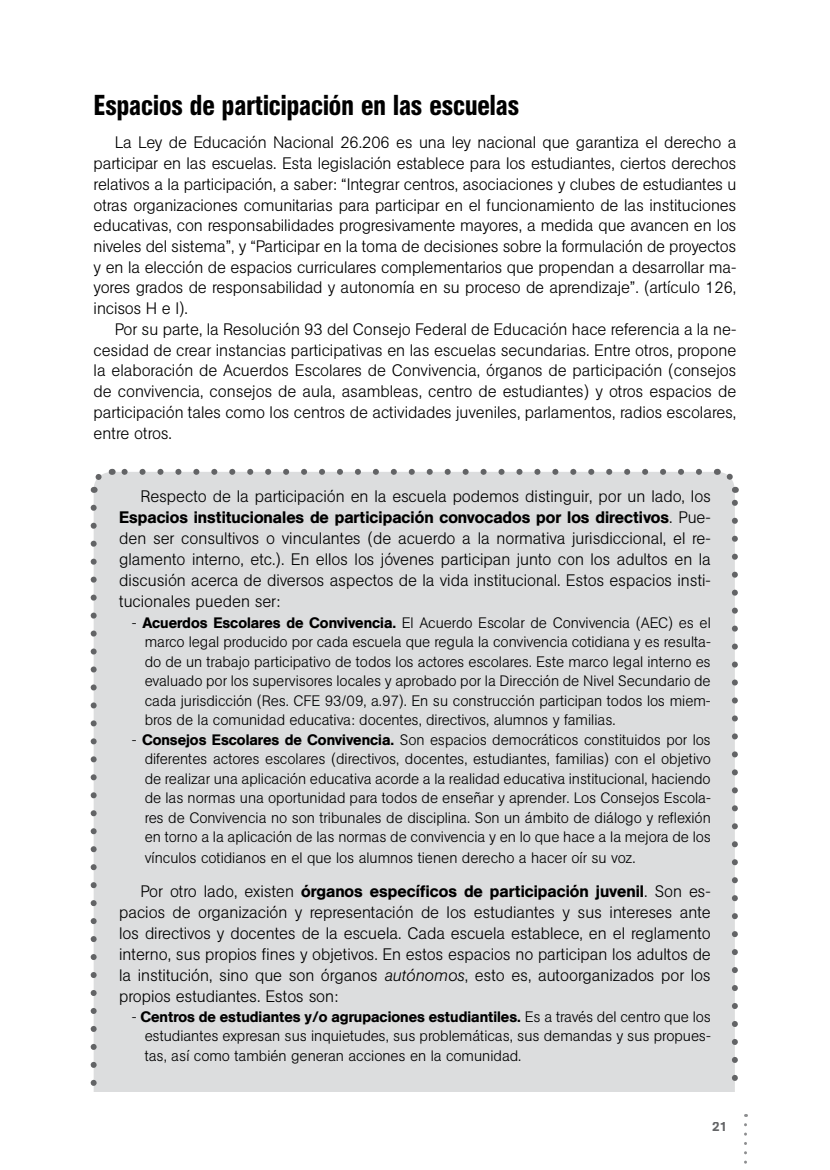
<style>
.page{position:relative;width:830px;height:1170px;background:#fff}
.page>*{position:absolute;margin:0;border:0;box-sizing:border-box;transform-origin:0 0}
.t1{font:500 condensed 28.5px "AG Book BQ";color:#000}
.t2{font:300 16.5px/20.7px "AG Book BQ";color:#000;text-align:justify}
.t3{font:300 15px/19.5px "AG Book BQ";color:#000;text-align:justify}
.t4{font:500 13.5px "AG Book BQ";color:#636466}
.s1{font-weight:500}
.s2{font-style:italic}
</style>
<div class="page">
<svg style="left:744px;top:1124px;width:2px;height:40px"></svg>
<div style="left:94px;top:472px;width:640px;height:641px;background:#dcddde;border-radius:18px"></div>
<svg style="left:91px;top:507px;width:6px;height:579px"></svg>
<svg style="left:121px;top:469px;width:577px;height:6px"></svg>
<svg style="left:715px;top:468px;width:23px;height:609px"></svg>
<svg style="left:90px;top:468px;width:23px;height:25px"></svg>
<div style="left:68px;top:1092px;width:675px;height:30px;background:#fff"></div>
<h1 class="t1" style="left:94px;top:89px;width:427px">Espacios de participación en las escuelas</h1>
<p class="t2" style="left:94px;top:132px;width:644px;text-indent:21px">La Ley de Educación Nacional 26.206 es una ley nacional que garantiza el derecho a participar en las escuelas. Esta legislación establece para los estudiantes, ciertos derechos relativos a la participación, a saber: “Integrar centros, asociaciones y clubes de estudiantes u otras organizaciones comunitarias para participar en el funcionamiento de las instituciones educativas, con responsabilidades progresivamente mayores, a medida que avancen en los niveles del sistema”, y “Participar en la toma de decisiones sobre la formulación de proyectos y en la elección de espacios curriculares complementarios que propendan a desarrollar ma&shy;yores grados de responsabilidad y autonomía en su proceso de aprendizaje”. (artículo 126, incisos H e I).</p>
<p class="t2" style="left:94px;top:318px;width:644px;text-indent:21px">Por su parte, la Resolución 93 del Consejo Federal de Educación hace referencia a la ne&shy;cesidad de crear instancias participativas en las escuelas secundarias. Entre otros, propone la elaboración de Acuerdos Escolares de Convivencia, órganos de participación (consejos de convivencia, consejos de aula, asambleas, centro de estudiantes) y otros espacios de participación tales como los centros de actividades juveniles, parlamentos, radios escolares, entre otros.</p>
<p class="t2" style="left:119px;top:485px;width:593px;text-indent:21px">Respecto de la participación en la escuela podemos distinguir, por un lado, los <span class="s1">Espacios institucionales de participación convocados por los directivos</span>. Pue&shy;den ser consultivos o vinculantes (de acuerdo a la normativa jurisdiccional, el re&shy;glamento interno, etc.). En ellos los jóvenes participan junto con los adultos en la discusión acerca de diversos aspectos de la vida institucional. Estos espacios insti&shy;tucionales pueden ser:</p>
<p class="t3" style="left:145px;top:612px;width:567px;text-indent:-13px">- <span class="s1">Acuerdos Escolares de Convivencia.</span> El Acuerdo Escolar de Convivencia (AEC) es el marco legal producido por cada escuela que regula la convivencia cotidiana y es resulta&shy;do de un trabajo participativo de todos los actores escolares. Este marco legal interno es evaluado por los supervisores locales y aprobado por la Dirección de Nivel Secundario de cada jurisdicción (Res. CFE 93/09, a.97). En su construcción participan todos los miem&shy;bros de la comunidad educativa: docentes, directivos, alumnos y familias.</p>
<p class="t3" style="left:145px;top:729px;width:567px;text-indent:-13px">- <span class="s1">Consejos Escolares de Convivencia.</span> Son espacios democráticos constituidos por los diferentes actores escolares (directivos, docentes, estudiantes, familias) con el objetivo de realizar una aplicación educativa acorde a la realidad educativa institucional, haciendo de las normas una oportunidad para todos de enseñar y aprender. Los Consejos Escola&shy;res de Convivencia no son tribunales de disciplina. Son un ámbito de diálogo y reflexión en torno a la aplicación de las normas de convivencia y en lo que hace a la mejora de los</p>
<p class="t3" style="left:145px;top:848px;width:492px">vínculos cotidianos en el que los alumnos tienen derecho a hacer oír su voz.</p>
<p class="t2" style="left:119px;top:880px;width:593px;text-indent:21px">Por otro lado, existen <span class="s1">órganos específicos de participación juvenil</span>. Son es&shy;pacios de organización y representación de los estudiantes y sus intereses ante los directivos y docentes de la escuela. Cada escuela establece, en el reglamento interno, sus propios fines y objetivos. En estos espacios no participan los adultos de la institución, sino que son órganos <span class="s2">autónomos</span>, esto es, autoorganizados por los propios estudiantes. Estos son:</p>
<p class="t3" style="left:145px;top:1006px;width:567px;text-indent:-13px">- <span class="s1">Centros de estudiantes y/o agrupaciones estudiantiles.</span> Es a través del centro que los estudiantes expresan sus inquietudes, sus problemáticas, sus demandas y sus propues&shy;tas, así como también generan acciones en la comunidad.</p>
<p class="t4" style="left:711px;top:1118px;width:17px">21</p>
</div>
